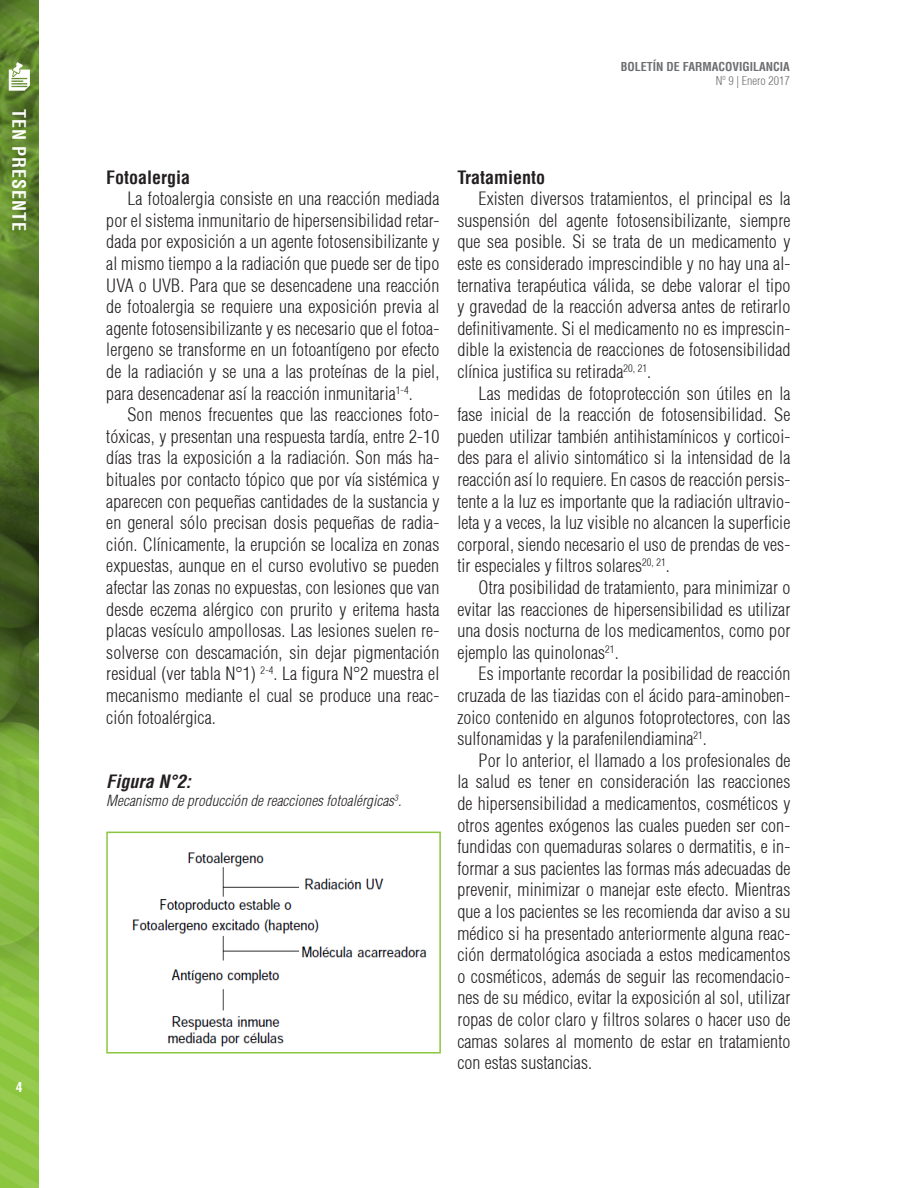
<style>
.page{position:relative;width:918px;height:1188px;background:#fff}
.page>*{position:absolute;margin:0;border:0;box-sizing:border-box;transform-origin:0 0}
.texto_normal_01{font:300 condensed 18px/21.6px "Helvetica";letter-spacing:.005em;color:#231f20;text-align:justify}
.subtitulo_texto_norm{font:700 condensed 18px "Helvetica";color:#231f20}
.t1{font:700 condensed 18px "Helvetica";letter-spacing:.05em;color:#fff}
.graficos_A{font:italic 700 condensed 18px "Helvetica";letter-spacing:.005em;color:#231f20}
.graficos_B{font:italic 300 condensed 15px "Helvetica";letter-spacing:.005em;color:#231f20}
.t2{font:700 condensed 13.5px "Helvetica";color:#fff}
.t3{font:700 condensed 12px "Helvetica";color:#6c6d70}
.t4{font:300 condensed 12px "Helvetica";color:#6c6d70}
</style>
<div class="page">
<svg style="left:0;top:0;width:39px;height:1188px;background:#689033"></svg>
<img style="left:132px;top:852px;width:295px;height:195px">
<div style="left:106px;top:832px;width:335px;height:222px;border:2px solid #8bc63e"></div>
<p class="t1" style="left:30px;top:109px;width:123px;rotate:90deg">TEN PRESENTE</p>
<p class="t2" style="left:16px;top:1078px;width:8px">4</p>
<p class="t3" style="left:621px;top:59px;width:170px">BOLETÍN DE FARMACOVIGILANCIA</p>
<p class="t4" style="left:716px;top:74px;width:75px">Nº 9 | Enero 2017</p>
<p class="subtitulo_texto_norm" style="left:106px;top:166px;width:86px">Fotoalergia</p>
<p class="texto_normal_01" style="left:106px;top:188px;width:335px;text-indent:21px">La fotoalergia consiste en una reacción mediada por el sistema inmunitario de hipersensibilidad retar&shy;dada por exposición a un agente fotosensibilizante y al mismo tiempo a la radiación que puede ser de tipo UVA o UVB. Para que se desencadene una reacción de fotoalergia se requiere una exposición previa al agente fotosensibilizante y es necesario que el fotoa&shy;lergeno se transforme en un fotoantígeno por efecto de la radiación y se una a las proteínas de la piel, para desencadenar así la reacción inmunitaria<sup>1-4</sup>.</p>
<p class="texto_normal_01" style="left:106px;top:404px;width:335px;text-indent:21px">Son menos frecuentes que las reacciones foto&shy;tóxicas, y presentan una respuesta tardía, entre 2-10 días tras la exposición a la radiación. Son más ha&shy;bituales por contacto tópico que por vía sistémica y aparecen con pequeñas cantidades de la sustancia y en general sólo precisan dosis pequeñas de radia&shy;ción. Clínicamente, la erupción se localiza en zonas expuestas, aunque en el curso evolutivo se pueden afectar las zonas no expuestas, con lesiones que van desde eczema alérgico con prurito y eritema hasta placas vesículo ampollosas. Las lesiones suelen re&shy;solverse con descamación, sin dejar pigmentación residual (ver tabla N°1) <sup>2-4</sup>. La figura N°2 muestra el mecanismo mediante el cual se produce una reac&shy;ción fotoalérgica.</p>
<p class="graficos_A" style="left:106px;top:771px;width:86px">Figura N°2:</p>
<p class="graficos_B" style="left:106px;top:792px;width:297px">Mecanismo de producción de reacciones fotoalérgicas<sup>3</sup>.</p>
<p class="subtitulo_texto_norm" style="left:457px;top:166px;width:89px">Tratamiento</p>
<p class="texto_normal_01" style="left:457px;top:188px;width:335px;text-indent:21px">Existen diversos tratamientos, el principal es la suspensión del agente fotosensibilizante, siempre que sea posible. Si se trata de un medicamento y este es considerado imprescindible y no hay una al&shy;ternativa terapéutica válida, se debe valorar el tipo y gravedad de la reacción adversa antes de retirarlo definitivamente. Si el medicamento no es imprescin&shy;dible la existencia de reacciones de fotosensibilidad clínica justifica su retirada<sup>20,</sup> <sup>21</sup>.</p>
<p class="texto_normal_01" style="left:457px;top:382px;width:335px;text-indent:21px">Las medidas de fotoprotección son útiles en la fase inicial de la reacción de fotosensibilidad. Se pueden utilizar también antihistamínicos y corticoi&shy;des para el alivio sintomático si la intensidad de la reacción así lo requiere. En casos de reacción persis&shy;tente a la luz es importante que la radiación ultravio&shy;leta y a veces, la luz visible no alcancen la superficie corporal, siendo necesario el uso de prendas de ves&shy;tir especiales y filtros solares<sup>20,</sup> <sup>21</sup>.</p>
<p class="texto_normal_01" style="left:457px;top:577px;width:335px;text-indent:21px">Otra posibilidad de tratamiento, para minimizar o evitar las reacciones de hipersensibilidad es utilizar una dosis nocturna de los medicamentos, como por ejemplo las quinolonas<sup>21</sup>.</p>
<p class="texto_normal_01" style="left:457px;top:663px;width:335px;text-indent:21px">Es importante recordar la posibilidad de reacción cruzada de las tiazidas con el ácido para-aminoben&shy;zoico contenido en algunos fotoprotectores, con las sulfonamidas y la parafenilendiamina<sup>21</sup>.</p>
<p class="texto_normal_01" style="left:457px;top:749px;width:335px;text-indent:21px">Por lo anterior, el llamado a los profesionales de la salud es tener en consideración las reacciones de hipersensibilidad a medicamentos, cosméticos y otros agentes exógenos las cuales pueden ser con&shy;fundidas con quemaduras solares o dermatitis, e in&shy;formar a sus pacientes las formas más adecuadas de prevenir, minimizar o manejar este efecto. Mientras que a los pacientes se les recomienda dar aviso a su médico si ha presentado anteriormente alguna reac&shy;ción dermatológica asociada a estos medicamentos o cosméticos, además de seguir las recomendacio&shy;nes de su médico, evitar la exposición al sol, utilizar ropas de color claro y filtros solares o hacer uso de camas solares al momento de estar en tratamiento con estas sustancias.</p>
</div>
